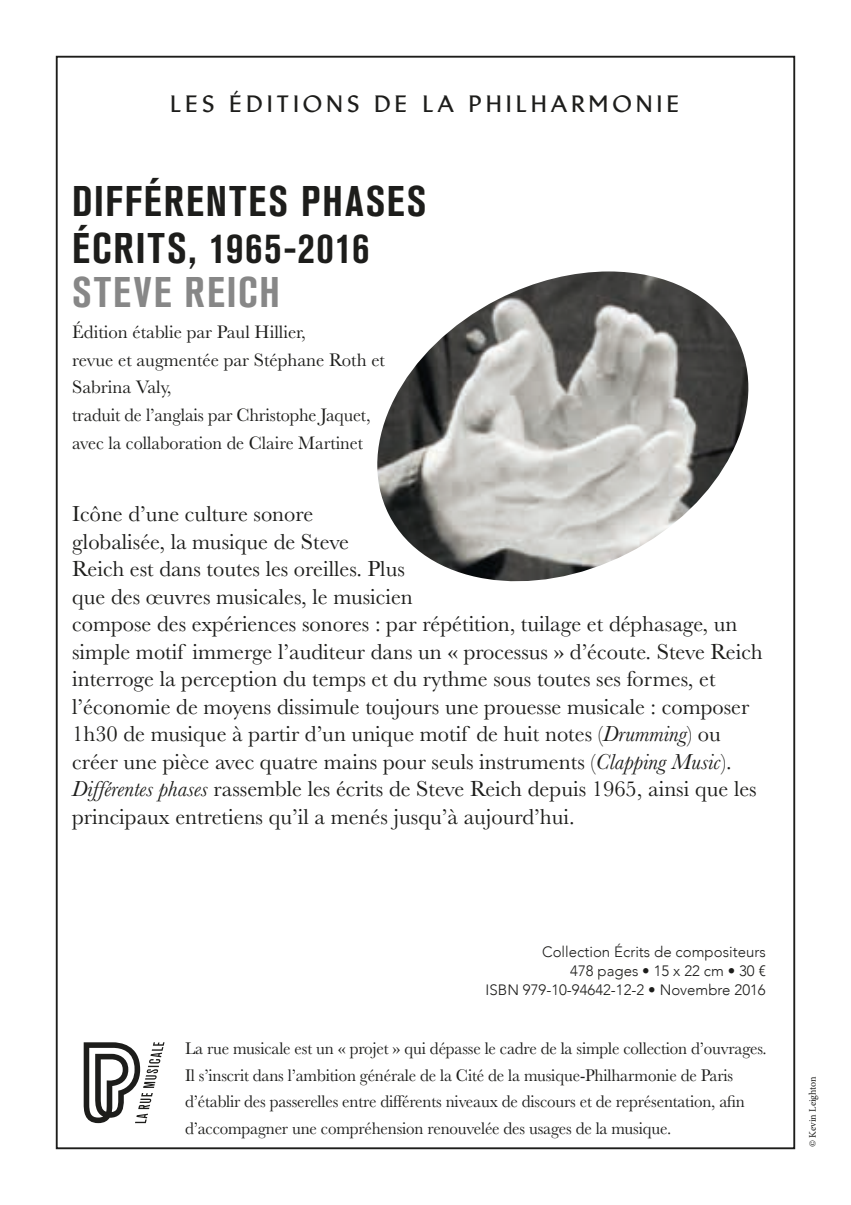
<style>
.page{position:relative;width:851px;height:1205px;background:#fff}
.page>*{position:absolute;margin:0;border:0;box-sizing:border-box;transform-origin:0 0}
.t1{font:700 condensed 42.5px/47px "Akzidenz Grotesk BQ";letter-spacing:.05em;color:#1d1d1b}
.t2{font:700 condensed 42.5px "Akzidenz Grotesk BQ";letter-spacing:.05em;color:#878787}
.t3{font:22.5px/27.5px "Baskerville";color:#1d1d1b}
.t4{font:700 22.5px "Brewery Com";letter-spacing:.2em;color:#1d1d1b}
.t5{font:18.75px/27.5px "Baskerville";color:#1d1d1b}
.t6{font:17.5px/26.8px "Baskerville";letter-spacing:-.01em;color:#1d1d1b}
.t7{font:300 15px/18.8px "Avenir";color:#1d1d1b;text-align:right}
.t8{font:10px "Minion Pro";color:#1d1d1b}
.s1{font-style:italic}
</style>
<div class="page">
<svg style="left:84px;top:1042px;width:80px;height:81px"></svg>
<img style="left:377px;top:271px;width:372px;height:311px">
<p class="t4" style="left:171px;top:91px;width:510px">LES ÉDITIONS DE LA PHILHARMONIE</p>
<h1 class="t1" style="left:72px;top:177px;width:355px">DIFFÉRENTES PHASES<br>ÉCRITS, 1965-2016</h1>
<h1 class="t2" style="left:72px;top:268px;width:209px">STEVE REICH</h1>
<p class="t5" style="left:72px;top:319px;width:314px">Édition établie par Paul Hillier,<br>revue et augmentée par Stéphane Roth et Sabrina Valy,<br>traduit de l’anglais par Christophe Jaquet, avec la collaboration de Claire Martinet</p>
<p class="t3" style="left:72px;top:500px;width:692px">Icône d’une culture sonore<br>globalisée, la musique de Steve<br>Reich est dans toutes les oreilles. Plus<br>que des œuvres musicales, le musicien<br>compose des expériences sonores : par répétition, tuilage et déphasage, un simple motif immerge l’auditeur dans un « processus » d’écoute. Steve Reich interroge la perception du temps et du rythme sous toutes ses formes, et l’économie de moyens dissimule toujours une prouesse musicale : composer 1h30 de musique à partir d’un unique motif de huit notes (<span class="s1">Drumming</span>) ou créer une pièce avec quatre mains pour seuls instruments (<span class="s1">Clapping Music</span>).<br><span class="s1">Différentes phases</span> rassemble les écrits de Steve Reich depuis 1965, ainsi que les principaux entretiens qu’il a menés jusqu’à aujourd’hui.</p>
<p class="t7" style="left:485px;top:943px;width:281px">Collection Écrits de compositeurs<br>478 pages • 15 x 22 cm • 30 €<br>ISBN 979-10-94642-12-2 • Novembre 2016</p>
<p class="t6" style="left:185px;top:1035px;width:583px">La rue musicale est un « projet » qui dépasse le cadre de la simple collection d’ouvrages.<br>Il s’inscrit dans l’ambition générale de la Cité de la musique-Philharmonie de Paris d’établir des passerelles entre différents niveaux de discours et de représentation, afin d’accompagner une compréhension renouvelée des usages de la musique.</p>
<p class="t8" style="left:805px;top:1147px;width:72px;rotate:-90deg">© Kevin Leighton</p>
</div>
